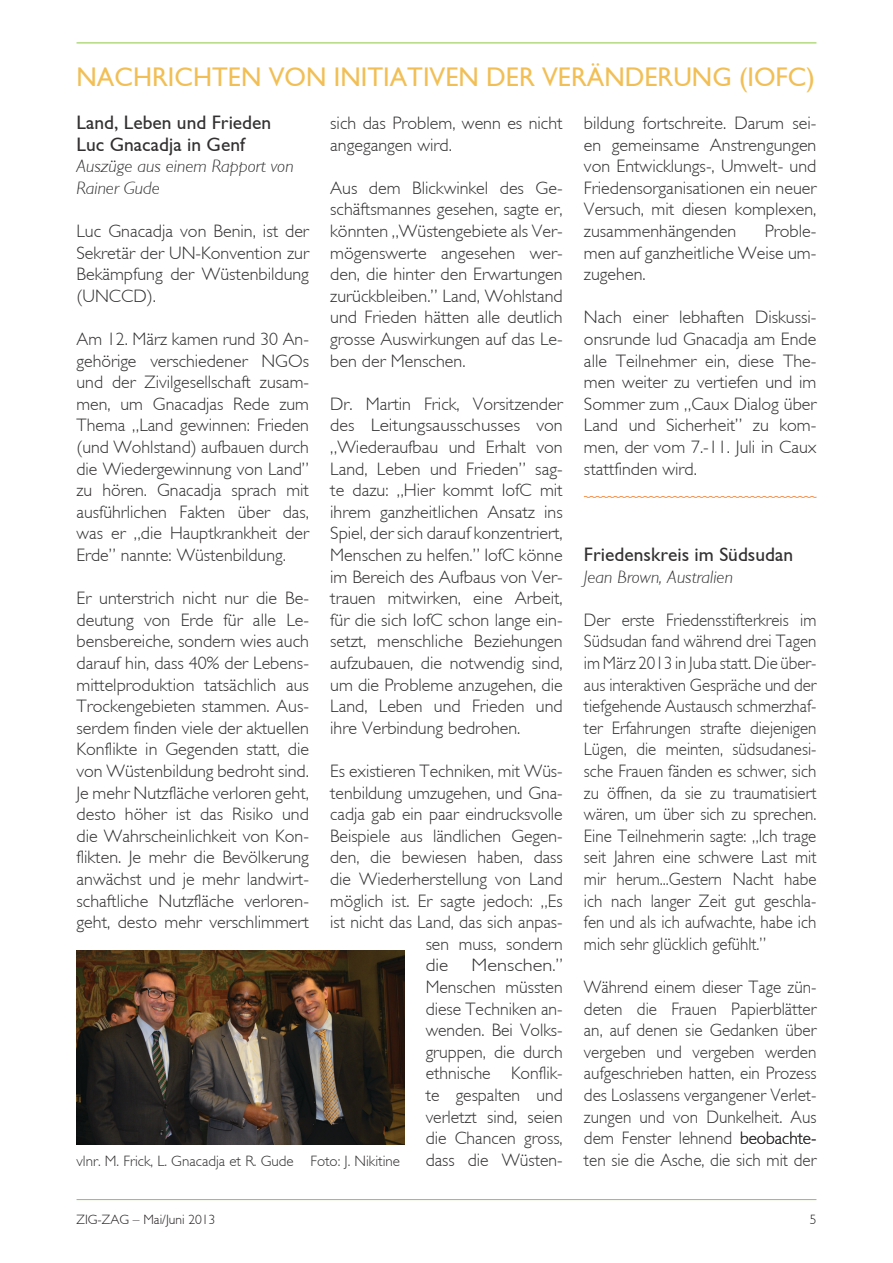
<style>
.page{position:relative;width:893px;height:1263px;background:#fff}
.page>*{position:absolute;margin:0;border:0;box-sizing:border-box;transform-origin:0 0}
.titres{font:27px "Gill Sans Normal";color:#f1bf55}
.Verschiedenes{font:19.5px "Gill Sans Normal";color:#323031}
.texte{font:18px/21.6px "Gill Sans Light Normal";color:#323031;text-align:justify}
.texte-2{font:18px/21.6px "Gill Sans Light Normal";color:#323031;text-align:justify;scale:.94 1}
.texte-3{font:18px/21.6px "Gill Sans Light Normal";color:#323031;text-align:justify;scale:.95 1}
.texte-4{font:18px/21.6px "Gill Sans Light Normal";color:#323031;text-align:justify;scale:1.13 1}
.noms{font:italic 300 18px/21.6px "Gill Sans";color:#323031}
.texte-5{font:18px "Gill Sans Light Normal";color:#323031;scale:1.06 1}
.légendes_photos{font:15px "Gill Sans Light Normal";color:#323031}
.t1{font:13.5px "Gill Sans Light Normal";color:#231f20}
</style>
<div class="page">
<hr style="left:77px;top:1199px;width:739px;height:1px;background:#8dc73f">
<hr style="left:77px;top:43px;width:739px;height:1px;background:#8dc73f">
<img style="left:76px;top:950px;width:328px;height:194px">
<svg style="left:583px;top:496px;width:234px;height:2px"></svg>
<p class="titres" style="left:77px;top:61px;width:740px">Nachri chten von Initiativen der VerÄn derung (IOfc)</p>
<p class="Verschiedenes" style="left:77px;top:111px;width:196px">Land, Leben und Frieden</p>
<p class="Verschiedenes" style="left:77px;top:133px;width:170px">Luc Gnacadja in Genf</p>
<p class="noms" style="left:77px;top:156px;width:219px">Auszüge aus einem Rapport von<br>Rainer Gude</p>
<p class="texte" style="left:77px;top:220px;width:234px">Luc Gnacadja von Benin, ist der Sekretär der UN-Konvention zur Bekämpfung der Wüstenbildung (UNCCD).</p>
<p class="texte" style="left:77px;top:328px;width:234px">Am 12. März kamen rund 30 An&shy;gehörige verschiedener NGOs und der Zivilgesellschaft zusam&shy;men, um Gnacadjas Rede zum Thema „Land gewinnen: Frieden (und Wohlstand) aufbauen durch die Wiedergewinnung von Land” zu hören. Gnacadja sprach mit ausführlichen Fakten über das, was er „die Hauptkrankheit der Erde” nannte: Wüstenbildung.</p>
<p class="texte" style="left:77px;top:587px;width:234px">Er unterstrich nicht nur die Be&shy;deutung von Erde für alle Le&shy;bensbereiche, sondern wies auch darauf hin, dass 40% der Lebens&shy;mittelproduktion tatsächlich aus Trockengebieten stammen. Aus&shy;serdem finden viele der aktuellen Konflikte in Gegenden statt, die von Wüstenbildung bedroht sind.<br>Je mehr Nutzfläche verloren geht, desto höher ist das Risiko und die Wahrscheinlichkeit von Kon&shy;flikten. Je mehr die Bevölkerung anwächst und je mehr landwirt&shy;schaftliche Nutzfläche verloren&shy;geht, desto mehr verschlimmert</p>
<p class="texte" style="left:330px;top:112px;width:234px">sich das Problem, wenn es nicht angegangen wird.</p>
<p class="texte" style="left:330px;top:177px;width:234px">Aus dem Blickwinkel des Ge&shy;schäftsmannes gesehen, sagte er, könnten „Wüstengebiete als Ver&shy;mögenswerte angesehen wer&shy;den, die hinter den Erwartungen zurückbleiben.” Land, Wohlstand und Frieden hätten alle deutlich grosse Auswirkungen auf das Le&shy;ben der Menschen.</p>
<p class="texte" style="left:330px;top:393px;width:234px">Dr. Martin Frick, Vorsitzender des Leitungsausschusses von „Wiederaufbau und Erhalt von Land, Leben und Frieden” sag&shy;te dazu: „Hier kommt IofC mit ihrem ganzheitlichen Ansatz ins Spiel, der sich darauf konzentriert, Menschen zu helfen.” IofC könne im Bereich des Aufbaus von Ver&shy;trauen mitwirken, eine Arbeit, für die sich IofC schon lange ein&shy;setzt, menschliche Beziehungen aufzubauen, die notwendig sind, um die Probleme anzugehen, die Land, Leben und Frieden und ihre Verbindung bedrohen.</p>
<p class="texte" style="left:330px;top:760px;width:234px">Es existieren Techniken, mit Wüs-</p>
<p class="texte" style="left:330px;top:782px;width:234px">tenbildung umzugehen, und Gna-</p>
<p class="texte" style="left:330px;top:803px;width:234px">cadja gab ein paar eindrucksvolle</p>
<p class="texte" style="left:330px;top:825px;width:234px">Beispiele aus ländlichen Gegen-</p>
<p class="texte" style="left:330px;top:847px;width:234px">den, die bewiesen haben, dass</p>
<p class="texte" style="left:330px;top:868px;width:234px">die Wiederherstellung von Land</p>
<p class="texte" style="left:330px;top:890px;width:234px">möglich ist. Er sagte jedoch: „Es</p>
<p class="texte" style="left:330px;top:911px;width:234px">ist nicht das Land, das sich anpas-</p>
<p class="texte" style="left:426px;top:933px;width:139px">sen muss, sondern</p>
<p class="texte-5" style="left:426px;top:955px;width:23px">die</p>
<p class="texte-4" style="left:426px;top:955px;width:123px;text-indent:46px">Menschen.” Menschen müssten diese Techniken an&shy;wenden. Bei Volks&shy;gruppen, die durch ethnische Konflik&shy;te gespalten und verletzt sind, seien die Chancen gross, dass die Wüsten-</p>
<p class="légendes_photos" style="left:77px;top:1152px;width:325px">vlnr. M. Frick, L. Gnacadja et R. Gude Foto: J. Nikitine</p>
<p class="texte" style="left:584px;top:112px;width:234px">bildung fortschreite. Darum sei&shy;en gemeinsame Anstrengungen von Entwicklungs-, Umwelt- und Friedensorganisationen ein neuer Versuch, mit diesen komplexen, zusammenhängenden</p>
<p class="texte" style="left:584px;top:220px;width:234px;text-indent:181px">Proble&shy;men auf ganzheitliche Weise um&shy;zugehen.</p>
<p class="texte" style="left:584px;top:307px;width:234px">Nach einer lebhaften Diskussi&shy;onsrunde lud Gnacadja am Ende alle Teilnehmer ein, diese The&shy;men weiter zu vertiefen und im Sommer zum „Caux Dialog über Land und Sicherheit” zu kom&shy;men, der vom 7.-11. Juli in Caux stattfinden wird.</p>
<p class="Verschiedenes" style="left:584px;top:543px;width:211px">Friedenskreis im Südsudan</p>
<p class="noms" style="left:584px;top:566px;width:150px">Jean Brown, Australien</p>
<p class="texte-2" style="left:584px;top:609px;width:249px">Der erste Friedensstifterkreis im Südsudan fand während drei Tagen im März 2013 in Juba statt. Die über&shy;aus interaktiven Gespräche und der tiefgehende Austausch schmerzhaf&shy;ter Erfahrungen strafte diejenigen Lügen, die meinten, südsudanesi&shy;sche Frauen fänden es schwer, sich zu öffnen, da sie zu traumatisiert wären, um über sich zu sprechen.<br>Eine Teilnehmerin sagte: „Ich trage seit Jahren eine schwere Last mit mir herum...Gestern Nacht habe ich nach langer Zeit gut geschla&shy;fen und als ich aufwachte, habe ich mich sehr glücklich gefühlt.”</p>
<p class="texte-3" style="left:584px;top:976px;width:246px">Während einem dieser Tage zün&shy;deten die Frauen Papierblätter an, auf denen sie Gedanken über vergeben und vergeben werden aufgeschrieben hatten, ein Prozess des Loslassens vergangener Verlet&shy;zungen und von Dunkelheit. Aus dem Fenster lehnend beobachte&shy;ten sie die Asche, die sich mit der</p>
<p class="t1" style="left:77px;top:1212px;width:140px">ZIG-ZAG – Mai/Juni 2013</p>
<p class="t1" style="left:810px;top:1212px;width:8px">5</p>
</div>
